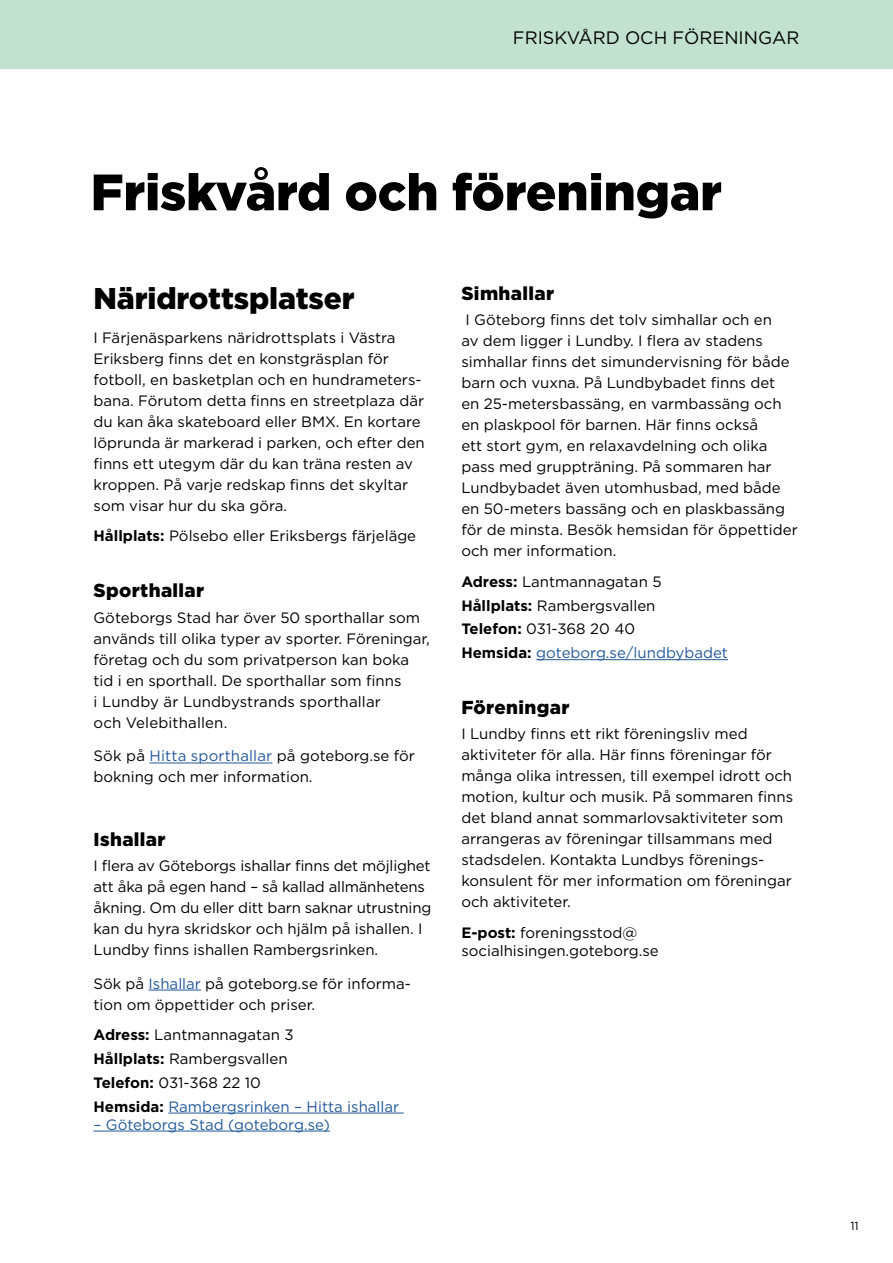
<style>
.page{position:relative;width:893px;height:1263px;background:#fff}
.page>*{position:absolute;margin:0;border:0;box-sizing:border-box;transform-origin:0 0}
.Rubrik_2{font:900 51px "Gotham";letter-spacing:-.005em;color:#000}
.Rubrik_3{font:900 30px "Gotham";letter-spacing:-.005em;color:#000}
.Mellanrubrik{font:900 18.75px "Gotham";letter-spacing:.02em;color:#000}
.Mötesplats_sidhuvud{font:18px "Gotham";color:#000}
.Brödtext{font:15px/21px "Gotham";color:#000}
.Kontaktinfo{font:15px/18px "Gotham";color:#000}
.Kontaktinfo-2{font:15px "Gotham";color:#22599b}
.t1{font:11.7px "Gotham";color:#000}
.s1{font-weight:700}
.s2{color:#22599b}
.s3{font-weight:700;color:#000}
</style>
<div class="page">
<div style="left:0;top:0;width:893px;height:68px;background:#c2e1cf"></div>
<hr style="left:150px;top:763px;width:122px;height:1px;background:#22599b">
<hr style="left:149px;top:990px;width:52px;height:1px;background:#22599b">
<hr style="left:168px;top:1113px;width:236px;height:1px;background:#22599b">
<hr style="left:94px;top:1131px;width:236px;height:1px;background:#22599b">
<hr style="left:536px;top:659px;width:192px;height:1px;background:#22599b">
<p class="Mötesplats_sidhuvud" style="left:513px;top:26px;width:288px">FRISKVÅRD OCH FÖRENINGAR</p>
<h1 class="Rubrik_2" style="left:91px;top:157px;width:633px">Friskvård och föreningar</h1>
<p class="Rubrik_3" style="left:94px;top:278px;width:263px">Näridrottsplatser</p>
<p class="Brödtext" style="left:94px;top:327px;width:333px">I Färjenäsparkens näridrottsplats i Västra Eriksberg finns det en konstgräsplan för fotboll, en basketplan och en hundrameters&shy;bana. Förutom detta finns en streetplaza där du kan åka skateboard eller BMX. En kortare löprunda är markerad i parken, och efter den finns ett utegym där du kan träna resten av kroppen. På varje redskap finns det skyltar som visar hur du ska göra.</p>
<p class="Kontaktinfo" style="left:94px;top:527px;width:324px"><span class="s1">Hållplats:</span> Pölsebo eller Eriksbergs färjeläge</p>
<p class="Mellanrubrik" style="left:94px;top:578px;width:112px">Sporthallar</p>
<p class="Brödtext" style="left:94px;top:607px;width:338px">Göteborgs Stad har över 50 sporthallar som används till olika typer av sporter. Föreningar, företag och du som privatperson kan boka tid i en sporthall. De sporthallar som finns<br>i Lundby är Lundbystrands sporthallar<br>och Velebithallen.</p>
<p class="Brödtext" style="left:94px;top:745px;width:323px">Sök på <span class="s2">Hitta sporthallar</span> på goteborg.se för bokning och mer information.</p>
<p class="Mellanrubrik" style="left:94px;top:826px;width:74px">Ishallar</p>
<p class="Brödtext" style="left:94px;top:855px;width:339px">I flera av Göteborgs ishallar finns det möjlighet att åka på egen hand – så kallad allmänhetens åkning. Om du eller ditt barn saknar utrustning kan du hyra skridskor och hjälm på ishallen. I Lundby finns ishallen Rambergsrinken.</p>
<p class="Brödtext" style="left:94px;top:972px;width:319px">Sök på <span class="s2">Ishallar</span> på goteborg.se för informa&shy;tion om öppettider och priser.</p>
<p class="Kontaktinfo" style="left:94px;top:1026px;width:202px"><span class="s1">Adress:</span> Lantmannagatan 3</p>
<p class="Kontaktinfo" style="left:94px;top:1049px;width:196px"><span class="s1">Hållplats:</span> Rambergsvallen</p>
<p class="Kontaktinfo" style="left:94px;top:1073px;width:169px"><span class="s1">Telefon:</span> 031-368 22 10</p>
<p class="Kontaktinfo-2" style="left:94px;top:1096px;width:307px"><span class="s3">Hemsida:</span> Rambergsrinken – Hitta ishallar</p>
<p class="Kontaktinfo-2" style="left:94px;top:1114px;width:238px">– Göteborgs Stad (goteborg.se)</p>
<p class="Mellanrubrik" style="left:461px;top:280px;width:94px">Simhallar</p>
<p class="Brödtext" style="left:461px;top:309px;width:338px">I Göteborg finns det tolv simhallar och en<br>av dem ligger i Lundby. I flera av stadens simhallar finns det simundervisning för både barn och vuxna. På Lundbybadet finns det<br>en 25-metersbassäng, en varmbassäng och en plaskpool för barnen. Här finns också<br>ett stort gym, en relaxavdelning och olika pass med gruppträning. På sommaren har Lundbybadet även utomhusbad, med både en 50-meters bassäng och en plaskbassäng för de minsta. Besök hemsidan för öppettider och mer information.</p>
<p class="Kontaktinfo" style="left:461px;top:572px;width:202px"><span class="s1">Adress:</span> Lantmannagatan 5</p>
<p class="Kontaktinfo" style="left:461px;top:596px;width:196px"><span class="s1">Hållplats:</span> Rambergsvallen</p>
<p class="Kontaktinfo" style="left:461px;top:620px;width:175px"><span class="s1">Telefon:</span> 031-368 20 40</p>
<p class="Kontaktinfo-2" style="left:461px;top:643px;width:268px"><span class="s3">Hemsida:</span> goteborg.se/lundbybadet</p>
<p class="Mellanrubrik" style="left:461px;top:695px;width:110px">Föreningar</p>
<p class="Brödtext" style="left:461px;top:723px;width:333px">I Lundby finns ett rikt föreningsliv med aktiviteter för alla. Här finns föreningar för många olika intressen, till exempel idrott och motion, kultur och musik. På sommaren finns det bland annat sommarlovsaktiviteter som arrangeras av föreningar tillsammans med stadsdelen. Kontakta Lundbys förenings&shy;konsulent för mer information om föreningar och aktiviteter.</p>
<p class="Kontaktinfo" style="left:461px;top:923px;width:199px"><span class="s1">E-post:</span> foreningsstod@ socialhisingen.goteborg.se</p>
<p class="t1" style="left:850px;top:1218px;width:10px">11</p>
</div>
